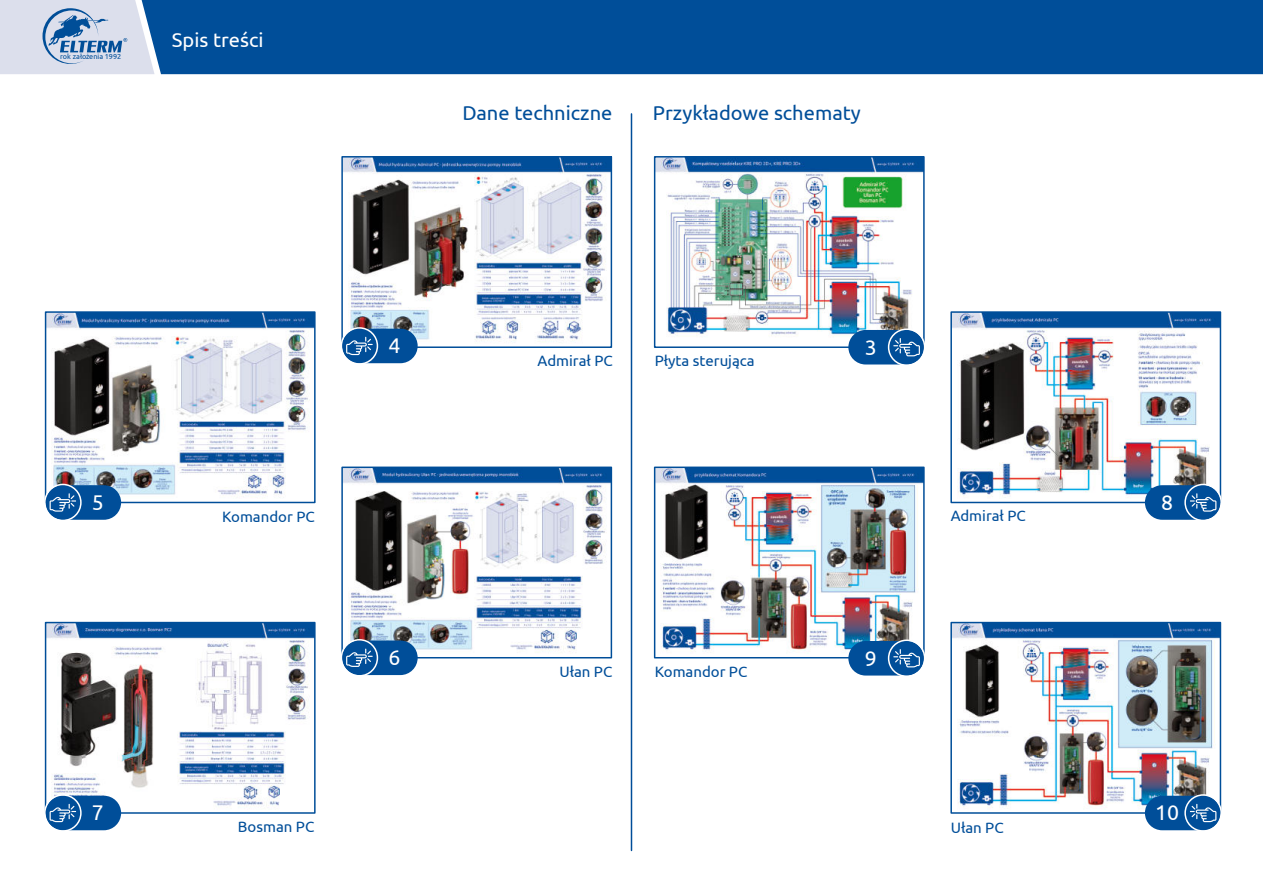
<style>
.page{position:relative;width:1263px;height:893px;background:#fff}
.page>*{position:absolute;margin:0;border:0;box-sizing:border-box;transform-origin:0 0}
.t1{font:21.3px "Ubuntu";color:#fff}
.t2{font:20.1px "Ubuntu";color:#004e99}
.t3{font:20.1px "Ubuntu";color:#fff}
.t4{font:15px "Ubuntu";color:#004e99}
.t5{font:7.35px "Ubuntu";color:#004e99}
</style>
<div class="page">
<div style="left:155px;top:0;width:1108px;height:74px;background:#004e99"></div>
<svg style="left:0;top:0;width:155px;height:74px;background:#bfcce1"></svg>
<img style="left:657px;top:159px;width:265px;height:178px">
<div style="left:654px;top:156px;width:271px;height:192px;border:2px solid #004e99"></div>
<div style="left:848px;top:330px;width:76px;height:34px;background:#004e99;border-radius:17px"></div>
<svg style="left:888px;top:328px;width:37px;height:37px"></svg>
<img style="left:344px;top:159px;width:265px;height:183px">
<div style="left:341px;top:156px;width:271px;height:192px;border:2px solid #004e99"></div>
<div style="left:342px;top:329px;width:76px;height:34px;background:#004e99;border-radius:17px"></div>
<svg style="left:341px;top:327px;width:37px;height:37px"></svg>
<img style="left:48px;top:314px;width:265px;height:184px">
<div style="left:45px;top:311px;width:271px;height:192px;border:2px solid #004e99"></div>
<div style="left:46px;top:485px;width:75px;height:35px;background:#004e99;border-radius:17px"></div>
<svg style="left:44px;top:484px;width:38px;height:36px"></svg>
<img style="left:344px;top:470px;width:265px;height:182px">
<div style="left:341px;top:467px;width:271px;height:191px;border:2px solid #004e99"></div>
<div style="left:342px;top:640px;width:76px;height:35px;background:#004e99;border-radius:17px"></div>
<svg style="left:341px;top:639px;width:37px;height:37px"></svg>
<img style="left:48px;top:625px;width:265px;height:184px">
<div style="left:45px;top:622px;width:271px;height:192px;border:2px solid #004e99"></div>
<div style="left:46px;top:796px;width:75px;height:34px;background:#004e99;border-radius:17px"></div>
<svg style="left:44px;top:794px;width:38px;height:37px"></svg>
<img style="left:953px;top:314px;width:265px;height:184px">
<div style="left:950px;top:311px;width:271px;height:192px;border:2px solid #004e99"></div>
<div style="left:1145px;top:485px;width:75px;height:35px;background:#004e99;border-radius:17px"></div>
<svg style="left:1184px;top:484px;width:38px;height:36px"></svg>
<img style="left:657px;top:470px;width:265px;height:182px">
<div style="left:654px;top:467px;width:271px;height:191px;border:2px solid #004e99"></div>
<div style="left:848px;top:641px;width:76px;height:34px;background:#004e99;border-radius:17px"></div>
<svg style="left:888px;top:639px;width:37px;height:37px"></svg>
<img style="left:953px;top:625px;width:265px;height:184px">
<div style="left:950px;top:622px;width:271px;height:192px;border:2px solid #004e99"></div>
<div style="left:1145px;top:796px;width:75px;height:34px;background:#004e99;border-radius:17px"></div>
<svg style="left:1184px;top:794px;width:38px;height:37px"></svg>
<hr style="left:631px;top:114px;width:1px;height:736px;background:#004e99">
<p class="t5" style="left:60px;top:54px;width:63px">rok założenia 1992</p>
<h2 class="t3" style="left:172px;top:31px;width:93px">Spis treści</h2>
<h2 class="t2" style="left:462px;top:104px;width:152px">Dane techniczne</h2>
<h2 class="t2" style="left:653px;top:104px;width:209px">Przykładowe schematy</h2>
<h1 class="t1" style="left:92px;top:493px;width:14px">5</h1>
<h1 class="t1" style="left:92px;top:804px;width:14px">7</h1>
<p class="t4" style="left:222px;top:510px;width:94px">Komandor PC</p>
<p class="t4" style="left:238px;top:820px;width:78px">Bosman PC</p>
<h1 class="t1" style="left:388px;top:337px;width:14px">4</h1>
<h1 class="t1" style="left:388px;top:649px;width:14px">6</h1>
<p class="t4" style="left:538px;top:354px;width:77px">Admirał PC</p>
<p class="t4" style="left:655px;top:354px;width:101px">Płyta sterująca</p>
<p class="t4" style="left:559px;top:665px;width:54px">Ułan PC</p>
<p class="t4" style="left:655px;top:665px;width:94px">Komandor PC</p>
<h1 class="t1" style="left:865px;top:338px;width:14px">3</h1>
<h1 class="t1" style="left:865px;top:649px;width:14px">9</h1>
<p class="t4" style="left:951px;top:510px;width:77px">Admirał PC</p>
<p class="t4" style="left:951px;top:821px;width:54px">Ułan PC</p>
<h1 class="t1" style="left:1161px;top:493px;width:14px">8</h1>
<h1 class="t1" style="left:1155px;top:804px;width:26px">10</h1>
</div>
